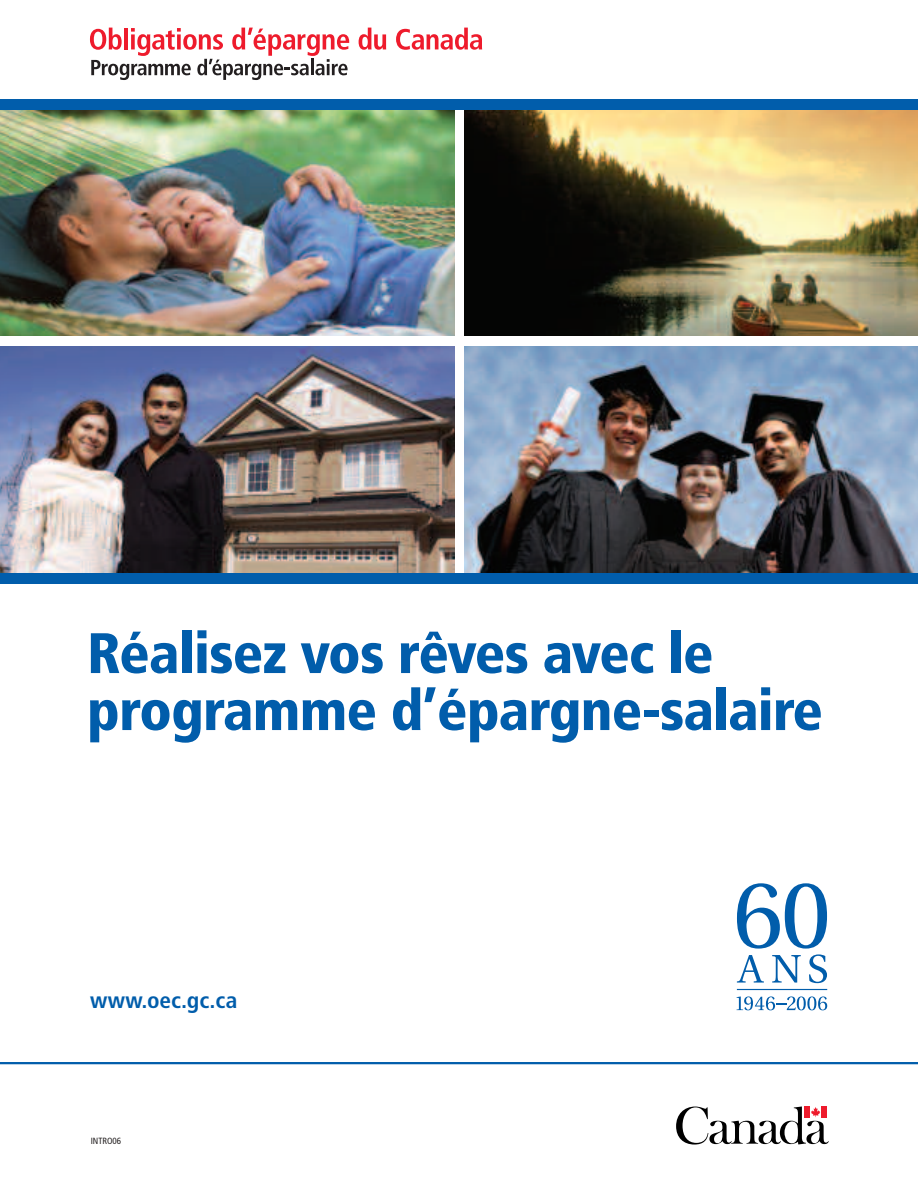
<style>
.page{position:relative;width:918px;height:1188px;background:#fff}
.page>*{position:absolute;margin:0;border:0;box-sizing:border-box;transform-origin:0 0}
.t1{font:900 condensed 57px/57px "Frutiger";letter-spacing:-.015em;color:#015dab}
.t2{font:700 condensed 22.5px "Frutiger";letter-spacing:.01em;color:#015dab;scale:1.04 1}
.t3{font:condensed 9px "Frutiger";color:#231f20}
</style>
<div class="page">
<img style="left:0;top:27px;width:918px;height:1118px">
<p class="t1" style="left:87px;top:629px;width:737px">Réalisez vos rêves avec le programme d’épargne-salaire</p>
<p class="t2" style="left:90px;top:991px;width:143px">www.oec.gc.ca</p>
<p class="t3" style="left:91px;top:1137px;width:32px">INTRO06</p>
</div>
